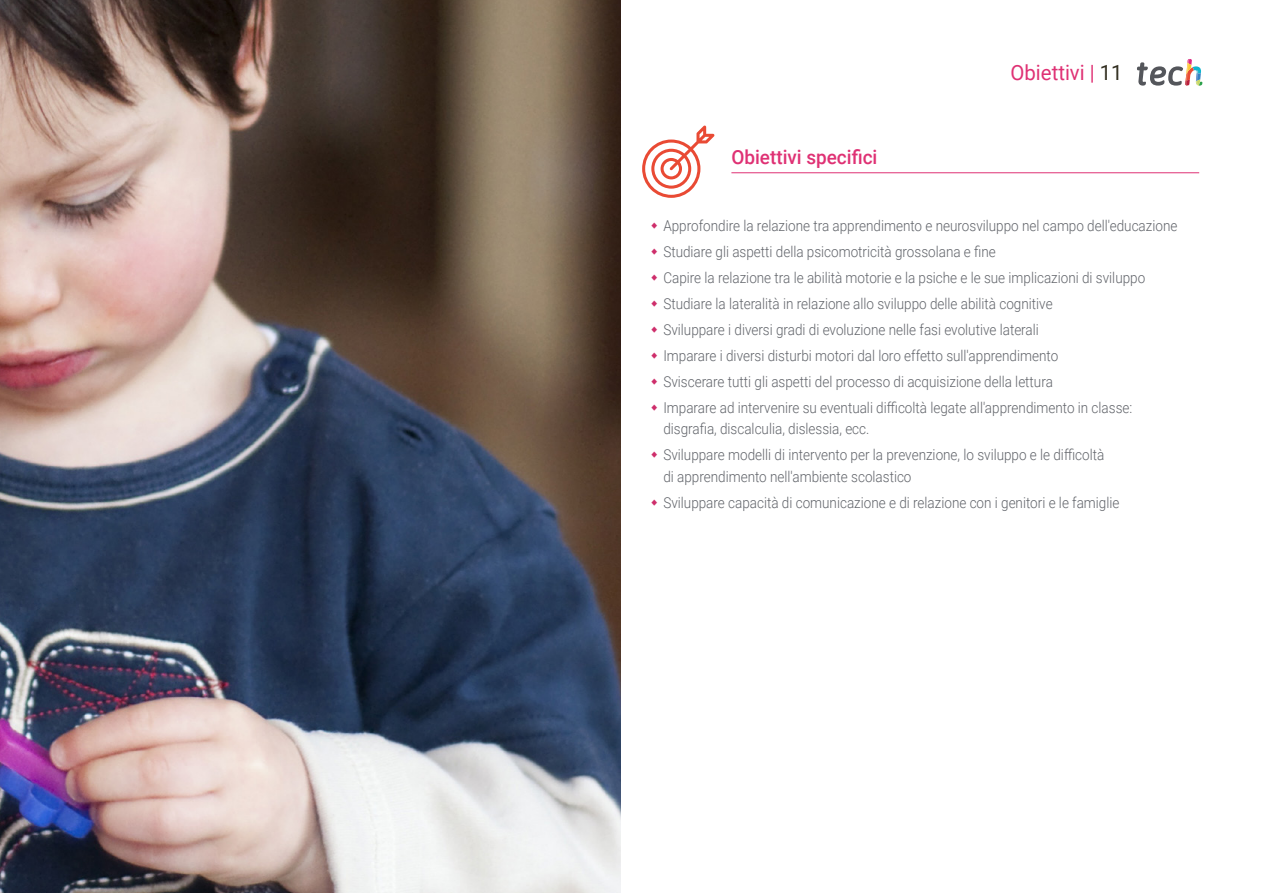
<style>
.page{position:relative;width:1263px;height:893px;background:#fff}
.page>*{position:absolute;margin:0;border:0;box-sizing:border-box;transform-origin:0 0}
.t1{font:21px "Roboto";color:#df3174}
.t2{font:500 19.5px "Roboto";color:#df3174}
.t3{font:300 15px/26px "Roboto";color:#61646a;scale:.9 1}
.s1{color:#312e20}
</style>
<div class="page">
<hr style="left:731px;top:172px;width:468px;height:1px;background:#df3174">
<svg style="left:642px;top:125px;width:72px;height:73px"></svg>
<svg style="left:1137px;top:59px;width:65px;height:27px"></svg>
<img style="left:0;top:0;width:621px;height:893px">
<h2 class="t2" style="left:731px;top:144px;width:147px">Obiettivi specifici</h2>
<h1 class="t1" style="left:1010px;top:57px;width:114px">Obiettivi | <span class="s1">11</span></h1>
<p class="t3" style="left:663px;top:212px;width:573px">Approfondire la relazione tra apprendimento e neurosviluppo nel campo dell'educazione Studiare gli aspetti della psicomotricità grossolana e fine<br>Capire la relazione tra le abilità motorie e la psiche e le sue implicazioni di sviluppo Studiare la lateralità in relazione allo sviluppo delle abilità cognitive<br>Sviluppare i diversi gradi di evoluzione nelle fasi evolutive laterali<br>Imparare i diversi disturbi motori dal loro effetto sull'apprendimento<br>Sviscerare tutti gli aspetti del processo di acquisizione della lettura<br>Imparare ad intervenire su eventuali difficoltà legate all'apprendimento in classe:</p>
<p class="t3" style="left:663px;top:415px;width:491px">disgrafia, discalculia, dislessia, ecc.<br>Sviluppare modelli di intervento per la prevenzione, lo sviluppo e le difficoltà</p>
<p class="t3" style="left:663px;top:463px;width:508px">di apprendimento nell'ambiente scolastico<br>Sviluppare capacità di comunicazione e di relazione con i genitori e le famiglie</p>
</div>
